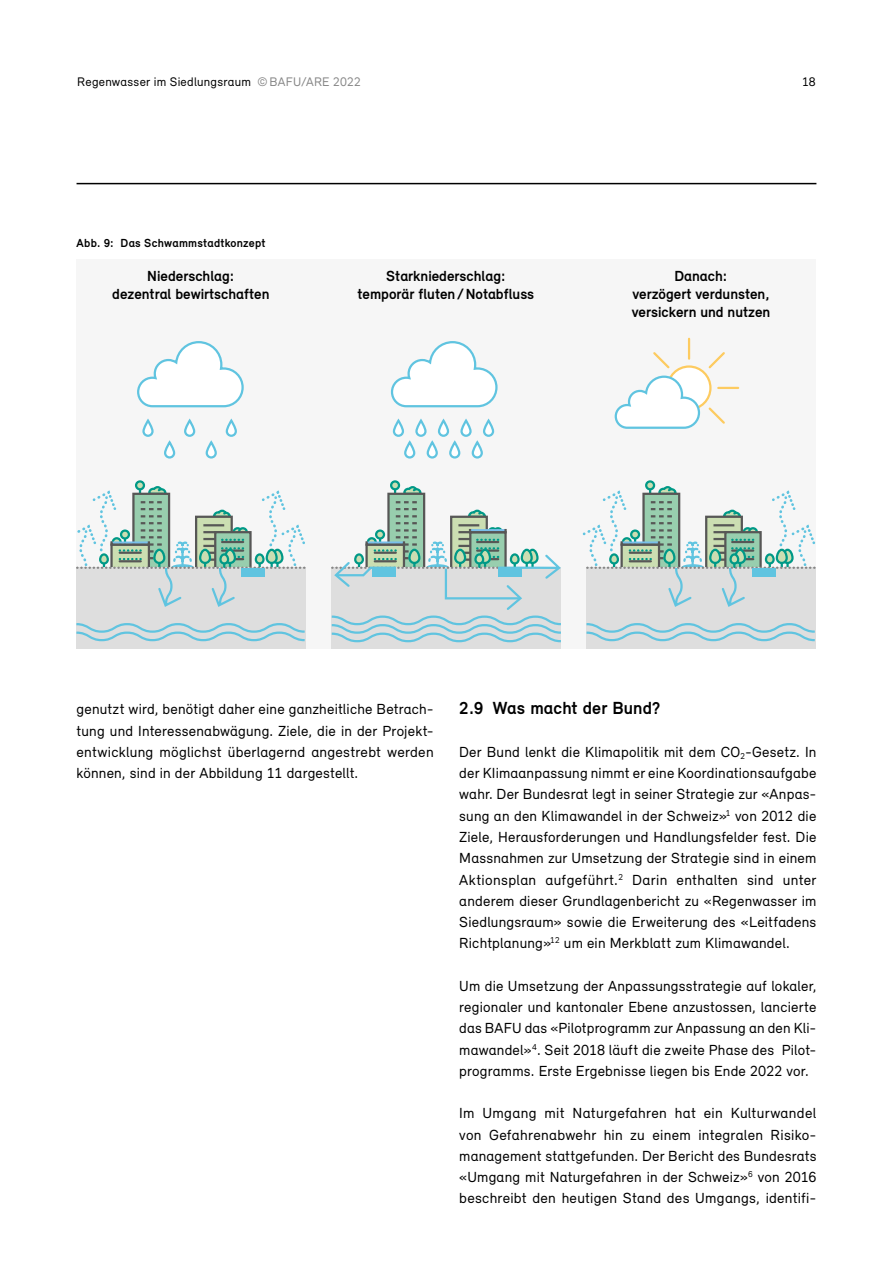
<style>
.page{position:relative;width:893px;height:1263px;background:#fff}
.page>*{position:absolute;margin:0;border:0;box-sizing:border-box;transform-origin:0 0}
._07_Titel_nr{font:700 18px "Relevant";letter-spacing:.005em;color:#000}
._07_Grundtext{font:15px/21.3px "Relevant";letter-spacing:.015em;color:#000;text-align:justify}
.t1{font:700 15px/18px "Relevant";color:#000;text-align:center}
.t2{font:12.75px "Relevant";letter-spacing:.02em;color:#000}
._08_Legende_Titel_Gr{font:700 12px "Relevant";letter-spacing:.02em;color:#000}
.s1{color:#878787}
</style>
<div class="page">
<hr style="left:77px;top:183px;width:739px;height:1px;background:#000">
<div style="left:77px;top:259px;width:739px;height:390px;background:#f6f6f6"></div>
<div style="left:390px;top:480px;width:10px;height:10px;border:2px solid #009987;border-radius:50%"></div>
<div style="left:331px;top:568px;width:230px;height:81px;background:#dedede"></div>
<svg style="left:394px;top:421px;width:9px;height:15px"></svg>
<div style="left:393px;top:419px;width:11px;height:18px;border:2px solid #60c4e0;border-radius:4px"></div>
<svg style="left:439px;top:421px;width:9px;height:15px"></svg>
<div style="left:438px;top:419px;width:11px;height:18px;border:2px solid #60c4e0;border-radius:4px"></div>
<svg style="left:416px;top:421px;width:9px;height:15px"></svg>
<div style="left:415px;top:419px;width:12px;height:18px;border:2px solid #60c4e0;border-radius:4px"></div>
<svg style="left:462px;top:421px;width:8px;height:15px"></svg>
<div style="left:460px;top:419px;width:12px;height:18px;border:2px solid #60c4e0;border-radius:4px"></div>
<svg style="left:428px;top:442px;width:9px;height:15px"></svg>
<div style="left:427px;top:441px;width:11px;height:18px;border:2px solid #60c4e0;border-radius:4px"></div>
<svg style="left:405px;top:442px;width:9px;height:15px"></svg>
<div style="left:404px;top:441px;width:11px;height:18px;border:2px solid #60c4e0;border-radius:4px"></div>
<svg style="left:450px;top:442px;width:9px;height:15px"></svg>
<div style="left:449px;top:441px;width:11px;height:18px;border:2px solid #60c4e0;border-radius:4px"></div>
<svg style="left:484px;top:421px;width:9px;height:15px"></svg>
<div style="left:483px;top:419px;width:11px;height:18px;border:2px solid #60c4e0;border-radius:4px"></div>
<svg style="left:473px;top:442px;width:9px;height:15px"></svg>
<div style="left:472px;top:441px;width:11px;height:18px;border:2px solid #60c4e0;border-radius:4px"></div>
<svg style="left:390px;top:341px;width:108px;height:67px"></svg>
<svg style="left:331px;top:485px;width:230px;height:158px"></svg>
<div style="left:77px;top:568px;width:229px;height:81px;background:#dedede"></div>
<svg style="left:77px;top:341px;width:228px;height:301px"></svg>
<div style="left:365px;top:540px;width:40px;height:6px;border:2px solid #575756"></div>
<div style="left:469px;top:528px;width:38px;height:5px;border:2px solid #575756"></div>
<div style="left:498px;top:568px;width:24px;height:9px;background:#60c4e0"></div>
<div style="left:372px;top:568px;width:24px;height:9px;background:#60c4e0"></div>
<svg style="left:77px;top:485px;width:229px;height:123px"></svg>
<div style="left:586px;top:568px;width:230px;height:81px;background:#dedede"></div>
<svg style="left:653px;top:337px;width:72px;height:37px"></svg>
<svg style="left:586px;top:374px;width:229px;height:268px"></svg>
<svg style="left:584px;top:485px;width:232px;height:123px"></svg>
<p class="t2" style="left:77px;top:74px;width:285px">Regenwasser im Siedlungsraum <span class="s1">©BAFU/ARE 2022</span></p>
<p class="t2" style="left:802px;top:74px;width:15px">18</p>
<p class="_08_Legende_Titel_Gr" style="left:77px;top:235px;width:191px">Abb. 9: Das Schwammstadtkonzept</p>
<p class="t1" style="left:358px;top:267px;width:178px">Starkniederschlag: temporär fluten/Notabfluss</p>
<p class="t1" style="left:112px;top:267px;width:159px">Niederschlag:<br>dezentral bewirtschaften</p>
<p class="t1" style="left:632px;top:267px;width:140px">Danach:<br>verzögert verdunsten, versickern und nutzen</p>
<p class="_07_Grundtext" style="left:77px;top:698px;width:359px">genutzt wird, benötigt daher eine ganzheitliche Betrach&shy;tung und Interessenabwägung. Ziele, die in der Projekt&shy;entwicklung möglichst überlagernd angestrebt werden können, sind in der Abbildung 11 dargestellt.</p>
<h2 class="_07_Titel_nr" style="left:459px;top:697px;width:203px">2.9 Was macht der Bund?</h2>
<p class="_07_Grundtext" style="left:459px;top:741px;width:359px">Der Bund lenkt die Klimapolitik mit dem CO<sub>2</sub>-Gesetz. In der KIimaanpassung nimmt er eine Koordinationsaufgabe wahr. Der Bundesrat legt in seiner Strategie zur «Anpas&shy;sung an den Klimawandel in der Schweiz»<sup>1</sup> von 2012 die Ziele, Herausforderungen und Handlungsfelder fest. Die Massnahmen zur Umsetzung der Strategie sind in einem Aktionsplan aufgeführt.<sup>2</sup> Darin enthalten sind unter anderem dieser Grundlagenbericht zu «Regenwasser im Siedlungsraum» sowie die Erweiterung des «Leitfadens Richtplanung»<sup>12</sup> um ein Merkblatt zum Klimawandel.</p>
<p class="_07_Grundtext" style="left:459px;top:975px;width:359px">Um die Umsetzung der Anpassungsstrategie auf lokaler, regionaler und kantonaler Ebene anzustossen, lancierte das BAFU das «Pilotprogramm zur Anpassung an den Kli&shy;mawandel»<sup>4</sup>. Seit 2018 läuft die zweite Phase des Pilot&shy;programms. Erste Ergebnisse liegen bis Ende 2022 vor.</p>
<p class="_07_Grundtext" style="left:459px;top:1102px;width:359px;text-align:left">Im Umgang mit Naturgefahren hat ein Kulturwandel von Gefahrenabwehr hin zu einem integralen Risiko&shy;management stattgefunden. Der Bericht des Bundesrats «Umgang mit Naturgefahren in der Schweiz»<sup>6</sup> von 2016 beschreibt den heutigen Stand des Umgangs, identifi-</p>
</div>
